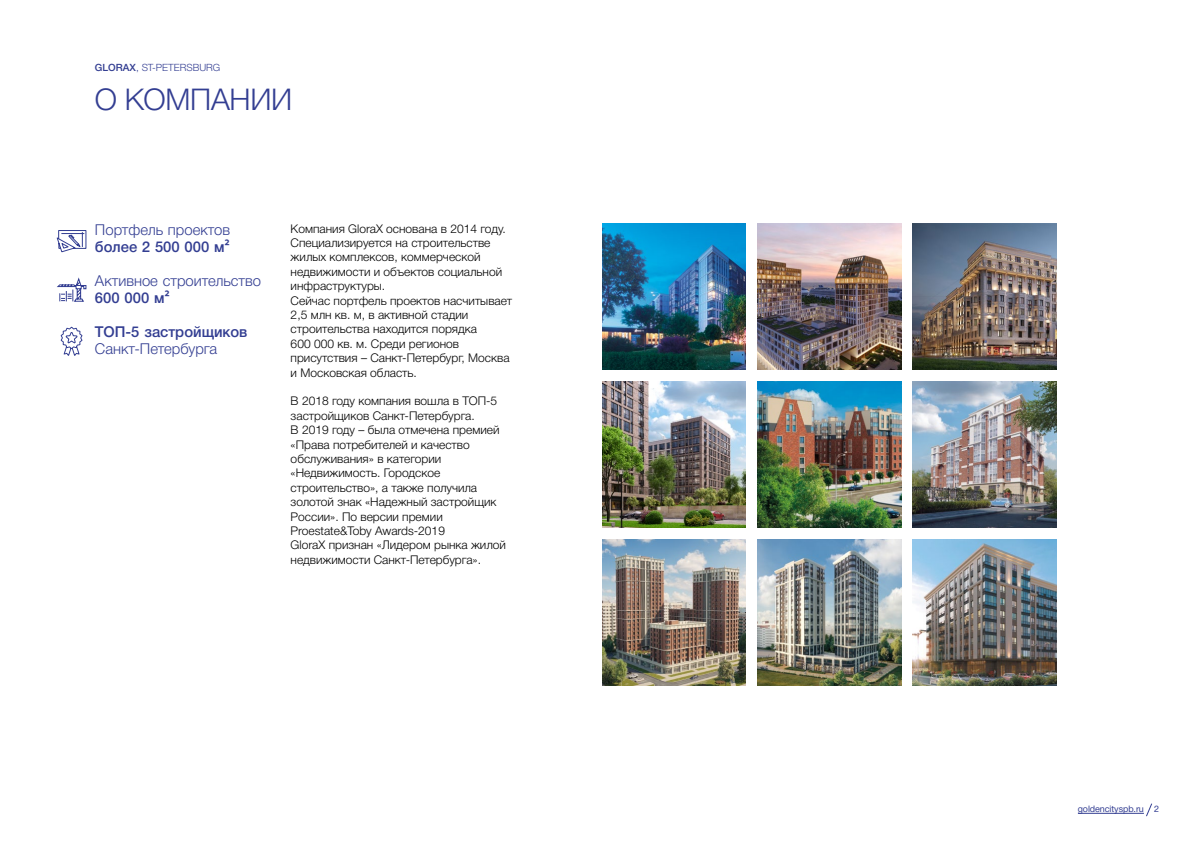
<style>
.page{position:relative;width:1191px;height:842px;background:#fff}
.page>*{position:absolute;margin:0;border:0;box-sizing:border-box;transform-origin:0 0}
.t1{font:300 30px "Helvetica Neue Cyr";letter-spacing:-.01em;color:#333e92}
.t2{font:300 15px/17px "Helvetica Neue Cyr";color:#333e92}
.t3{font:500 15px "Helvetica Neue Cyr";color:#333e92}
.t4{font:300 12px/14.4px "Helvetica Neue Cyr";color:#000}
.t5{font:300 10px "Helvetica Neue Cyr";color:#333e92}
.t6{font:9px "Helvetica Neue Cyr";letter-spacing:-.01em;color:#333e92}
.s1{font-weight:500}
.s2{font-family:"Geometria";font-weight:500}
</style>
<div class="page">
<svg style="left:57px;top:277px;width:30px;height:79px"></svg>
<svg style="left:56px;top:230px;width:31px;height:23px"></svg>
<img style="left:913px;top:539px;width:143px;height:146px">
<img style="left:758px;top:539px;width:143px;height:146px">
<img style="left:913px;top:382px;width:143px;height:145px">
<img style="left:602px;top:382px;width:144px;height:145px">
<img style="left:758px;top:382px;width:143px;height:145px">
<img style="left:913px;top:224px;width:143px;height:146px">
<img style="left:602px;top:539px;width:144px;height:146px">
<img style="left:758px;top:224px;width:143px;height:146px">
<img style="left:602px;top:224px;width:144px;height:146px">
<hr style="left:1078px;top:813px;width:65px;height:1px;background:#333e92">
<svg style="left:1146px;top:803px;width:6px;height:14px"></svg>
<p class="t5" style="left:95px;top:62px;width:127px"><span class="s1">GLORAX</span>, ST-PETERSBURG</p>
<h1 class="t1" style="left:95px;top:83px;width:199px">О КОМПАНИИ</h1>
<p class="t2" style="left:95px;top:221px;width:137px">Портфель проектов <span class="s1">более 2 500 000 м</span><span class="s2">²</span></p>
<p class="t2" style="left:95px;top:272px;width:168px">Активное строительство<br><span class="s1">600 000 м</span><span class="s2">²</span></p>
<p class="t3" style="left:95px;top:323px;width:154px">ТОП-5 застройщиков</p>
<p class="t2" style="left:95px;top:340px;width:124px">Санкт-Петербурга</p>
<p class="t4" style="left:291px;top:221px;width:223px">Компания GloraX основана в 2014 году.<br>Cпециализируется на строительстве жилых комплексов, коммерческой недвижимости и объектов социальной инфраструктуры.<br>Сейчас портфель проектов насчитывает<br>2,5 млн кв. м, в активной стадии строительства находится порядка<br>600 000 кв. м. Среди регионов присутствия – Санкт-Петербург, Москва и Московская область.</p>
<p class="t4" style="left:291px;top:394px;width:217px">В 2018 году компания вошла в ТОП-5 застройщиков Санкт-Петербурга.<br>В 2019 году – была отмечена премией «Права потребителей и качество обслуживания» в категории «Недвижимость. Городское строительство», а также получила золотой знак «Надежный застройщик<br>России». По версии премии<br>Proestate&amp;Toby Awards-2019<br>GloraX признан «Лидером рынка жилой недвижимости Санкт-Петербурга».</p>
<p class="t6" style="left:1078px;top:804px;width:83px">goldencityspb.ru 2</p>
</div>
